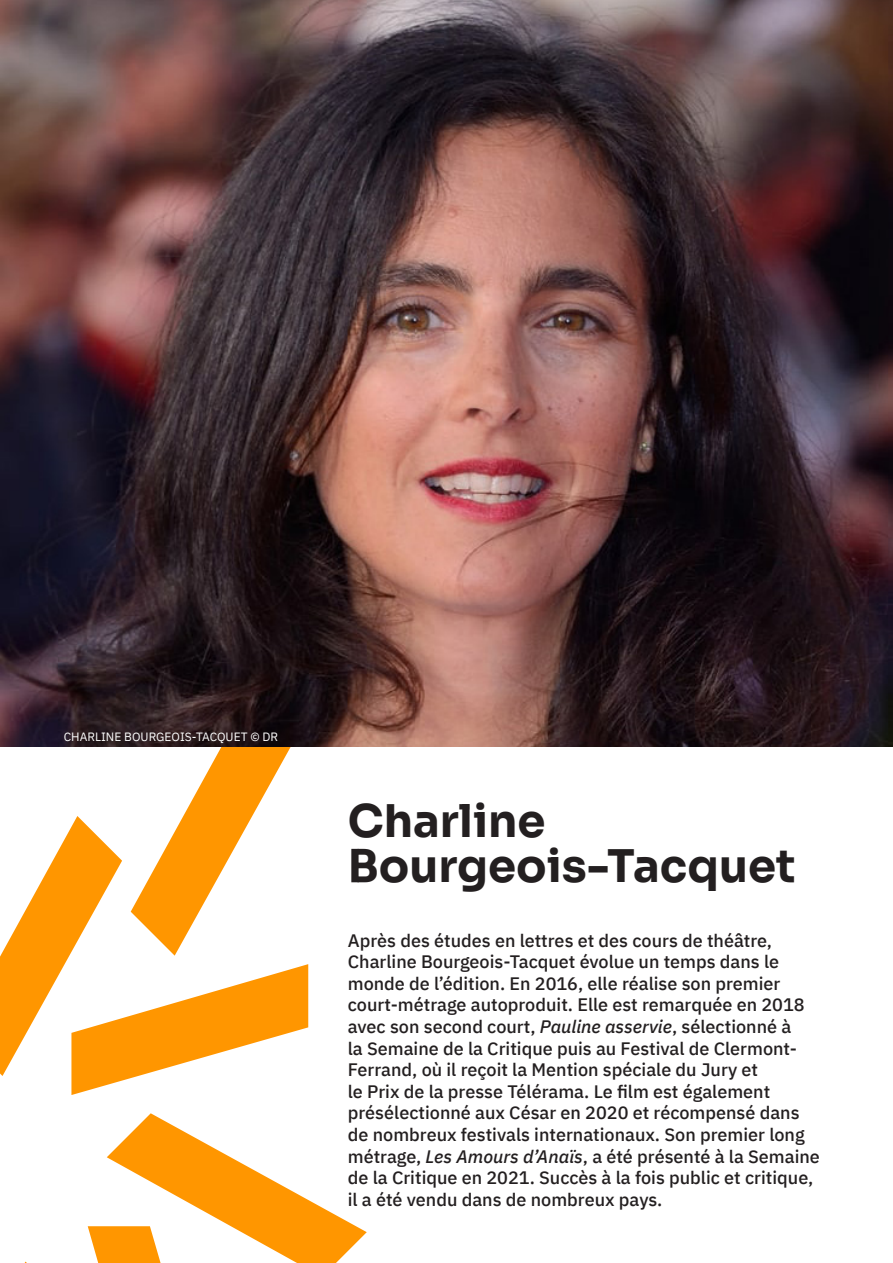
<style>
.page{position:relative;width:893px;height:1263px;background:#fff}
.page>*{position:absolute;margin:0;border:0;box-sizing:border-box;transform-origin:0 0}
.t1{font:45px/45px "Sora";color:#231f20}
.t2{font:500 18px/21.6px "IBM Plex Sans";color:#231f20}
.t3{font:12px "IBM Plex Sans";color:#fff}
.s1{font-style:italic}
</style>
<div class="page">
<svg style="left:0;top:746px;width:308px;height:349px"></svg>
<svg style="left:88px;top:1113px;width:279px;height:150px"></svg>
<img style="left:0;top:0;width:893px;height:746px">
<p class="t3" style="left:64px;top:727px;width:216px">CHARLINE BOURGEOIS-TACQUET © DR</p>
<h1 class="t1" style="left:348px;top:794px;width:449px">Charline<br>Bourgeois-Tacquet</h1>
<p class="t2" style="left:348px;top:928px;width:474px">Après des études en lettres et des cours de théâtre, Charline Bourgeois-Tacquet évolue un temps dans le monde de l’édition. En 2016, elle réalise son premier court-métrage autoproduit. Elle est remarquée en 2018 avec son second court, <span class="s1">Pauline asservie</span>, sélectionné à<br>la Semaine de la Critique puis au Festival de Clermont-Ferrand, où il reçoit la Mention spéciale du Jury et<br>le Prix de la presse Télérama. Le film est également présélectionné aux César en 2020 et récompensé dans de nombreux festivals internationaux. Son premier long métrage, <span class="s1">Les Amours d’Anaïs</span>, a été présenté à la Semaine de la Critique en 2021. Succès à la fois public et critique, il a été vendu dans de nombreux pays.</p>
</div>
